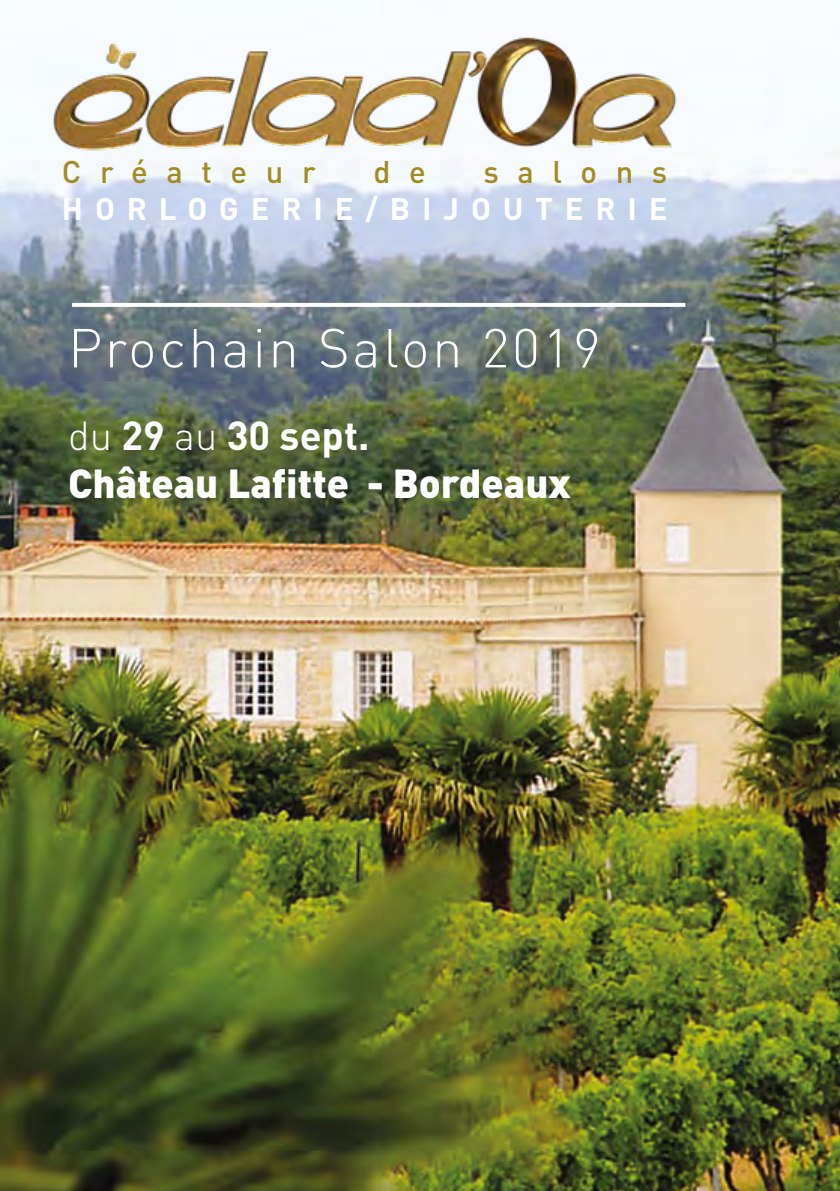
<style>
.page{position:relative;width:840px;height:1191px;background:#fff}
.page>*{position:absolute;margin:0;border:0;box-sizing:border-box;transform-origin:0 0}
.t1{font:300 54px "DIN Pro";letter-spacing:.05em;color:#fff}
.t2{font:900 40px/48px "DIN Pro";color:#fff}
.t3{font:700 31px "DIN Pro";letter-spacing:.38em;color:#fff}
.t4{font:500 31px "DIN Pro";letter-spacing:.6em;color:#a18d25}
.s1{font-weight:300}
.s2{font-weight:700}
</style>
<div class="page">
<img style="left:0;top:68px;width:839px;height:1123px">
<img style="left:45px;top:37px;width:638px;height:117px">
<svg style="left:72px;top:303px;width:613px;height:4px"></svg>
<p class="t4" style="left:62px;top:147px;width:255px">Créateur</p>
<p class="t4" style="left:373px;top:147px;width:54px">d e</p>
<p class="t4" style="left:483px;top:147px;width:185px">salons</p>
<p class="t3" style="left:62px;top:183px;width:606px">HORLOGERIE/BIJOUTERIE</p>
<h1 class="t1" style="left:68px;top:306px;width:534px">Prochain Salon 2019</h1>
<p class="t2" style="left:68px;top:406px;width:504px"><span class="s1">du</span> <span class="s2">29</span> <span class="s1">au</span> <span class="s2">30 sept.<br></span>Château Lafitte - Bordeaux</p>
</div>
